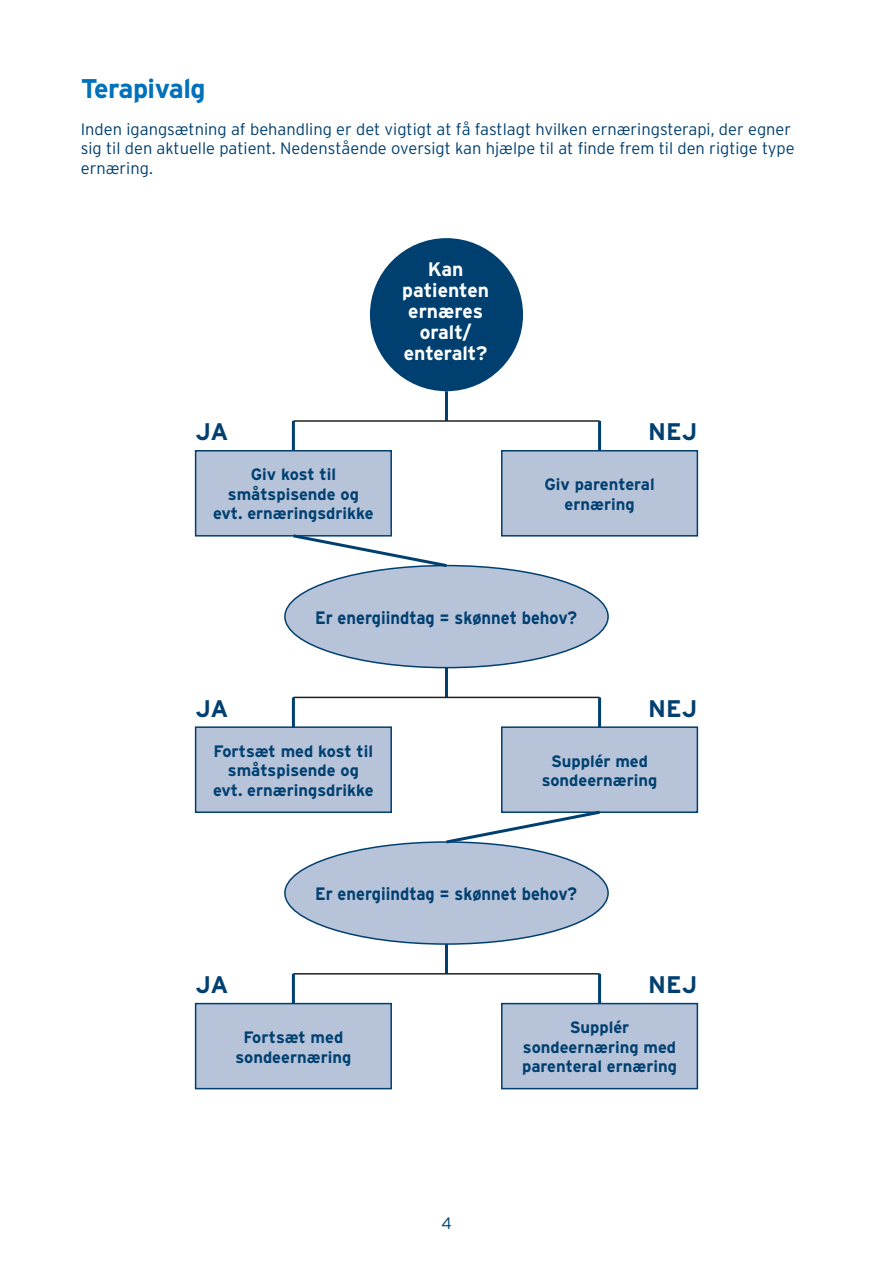
<style>
.page{position:relative;width:893px;height:1263px;background:#fff}
.page>*{position:absolute;margin:0;border:0;box-sizing:border-box;transform-origin:0 0}
.t1{font:700 27px "Interstate";letter-spacing:-.02em;color:#0071bb}
.t2{font:700 24px "Interstate";color:#004070}
.t3{font:700 19.5px/21px "Interstate";color:#fff;text-align:center}
.t4{font:700 18px "Interstate";color:#004070;scale:.92 1}
.t5{font:700 16.5px/19.5px "Interstate";color:#004070;text-align:center}
.t6{font:300 16.5px/19.5px "Interstate";color:#004070}
</style>
<div class="page">
<div style="left:370px;top:238px;width:153px;height:153px;background:#004070;border-radius:50%"></div>
<hr style="left:445px;top:391px;width:3px;height:30px;background:#004070">
<hr style="left:445px;top:668px;width:3px;height:29px;background:#004070">
<hr style="left:445px;top:944px;width:3px;height:30px;background:#004070">
<hr style="left:293px;top:420px;width:307px;height:2px;background:#231f20">
<hr style="left:293px;top:697px;width:307px;height:1px;background:#231f20">
<hr style="left:293px;top:973px;width:307px;height:1px;background:#231f20">
<hr style="left:292px;top:421px;width:3px;height:30px;background:#004070">
<hr style="left:292px;top:697px;width:3px;height:30px;background:#004070">
<hr style="left:292px;top:974px;width:3px;height:29px;background:#004070">
<hr style="left:598px;top:421px;width:3px;height:30px;background:#004070">
<hr style="left:598px;top:697px;width:3px;height:30px;background:#004070">
<hr style="left:598px;top:974px;width:3px;height:29px;background:#004070">
<div style="left:196px;top:451px;width:195px;height:85px;background:#b7c3d9"></div>
<div style="left:195px;top:450px;width:197px;height:86px;border:2px solid #004070"></div>
<div style="left:196px;top:727px;width:195px;height:85px;background:#b7c3d9"></div>
<div style="left:195px;top:726px;width:197px;height:87px;border:2px solid #004070"></div>
<div style="left:196px;top:1003px;width:195px;height:86px;background:#b7c3d9"></div>
<div style="left:195px;top:1003px;width:197px;height:86px;border:2px solid #004070"></div>
<div style="left:502px;top:451px;width:195px;height:85px;background:#b7c3d9"></div>
<div style="left:501px;top:450px;width:197px;height:86px;border:2px solid #004070"></div>
<div style="left:502px;top:727px;width:195px;height:85px;background:#b7c3d9"></div>
<div style="left:501px;top:726px;width:197px;height:87px;border:2px solid #004070"></div>
<div style="left:502px;top:1003px;width:195px;height:86px;background:#b7c3d9"></div>
<div style="left:501px;top:1003px;width:197px;height:86px;border:2px solid #004070"></div>
<div style="left:285px;top:566px;width:323px;height:102px;background:#b7c3d9;border-radius:50%"></div>
<div style="left:285px;top:842px;width:323px;height:102px;background:#b7c3d9;border-radius:50%"></div>
<svg style="left:290px;top:532px;width:160px;height:37px"></svg>
<svg style="left:443px;top:809px;width:160px;height:36px"></svg>
<h1 class="t1" style="left:81px;top:74px;width:126px">Terapivalg</h1>
<p class="t6" style="left:81px;top:119px;width:715px">Inden igangsætning af behandling er det vigtigt at få fastlagt hvilken ernæringsterapi, der egner sig til den aktuelle patient. Nedenstående oversigt kan hjælpe til at finde frem til den rigtige type ernæring.</p>
<p class="t3" style="left:402px;top:259px;width:88px">Kan patienten ernæres oralt/ enteralt?</p>
<h2 class="t2" style="left:196px;top:418px;width:34px">JA</h2>
<h2 class="t2" style="left:648px;top:418px;width:51px">NEJ</h2>
<p class="t5" style="left:213px;top:465px;width:162px">Giv kost til småtspisende og evt. ernæringsdrikke</p>
<p class="t5" style="left:544px;top:474px;width:112px">Giv parenteral ernæring</p>
<p class="t4" style="left:315px;top:607px;width:286px">Er energiindtag = skønnet behov?</p>
<h2 class="t2" style="left:196px;top:695px;width:34px">JA</h2>
<h2 class="t2" style="left:648px;top:695px;width:51px">NEJ</h2>
<p class="t5" style="left:213px;top:741px;width:162px">Fortsæt med kost til småtspisende og evt. ernæringsdrikke</p>
<p class="t5" style="left:542px;top:751px;width:117px">Supplér med sondeernæring</p>
<p class="t4" style="left:315px;top:884px;width:286px">Er energiindtag = skønnet behov?</p>
<h2 class="t2" style="left:196px;top:971px;width:34px">JA</h2>
<h2 class="t2" style="left:648px;top:971px;width:51px">NEJ</h2>
<p class="t5" style="left:236px;top:1027px;width:117px">Fortsæt med sondeernæring</p>
<p class="t6" style="left:441px;top:1213px;width:12px">4</p>
<p class="t5" style="left:522px;top:1017px;width:156px">Supplér sondeernæring med parenteral ernæring</p>
</div>
